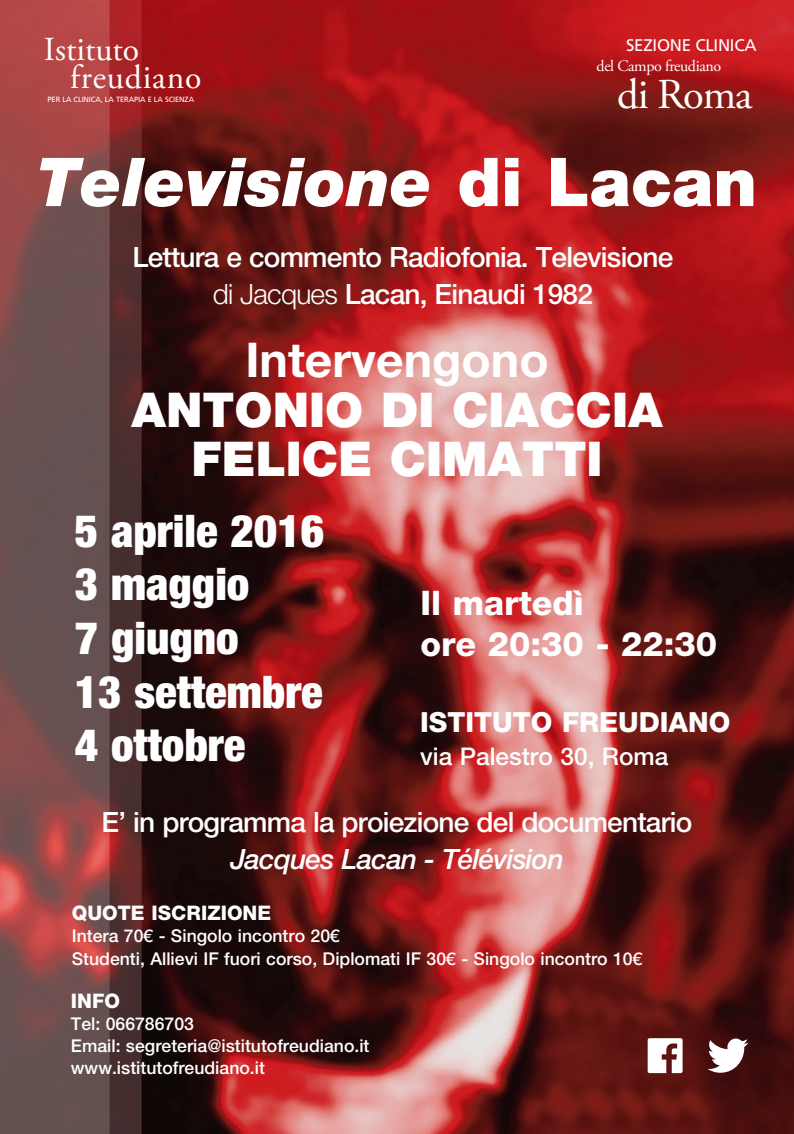
<style>
.page{position:relative;width:794px;height:1134px;background:#fff}
.page>*{position:absolute;margin:0;border:0;box-sizing:border-box;transform-origin:0 0}
.t1{font:italic 900 67.42px "Helvetica Neue LT Std";color:#fff}
.t2{font:900 48px/49.6px "Helvetica Neue LT Std";color:#fff;text-align:center}
.t3{font:700 48px "Helvetica Neue LT Std";color:#fff}
.t4{font:900 condensed 45px/53.6px "Helvetica Neue LT Std";color:#fff}
.t5{font:42.6px "Adobe Garamond Pro";letter-spacing:-.025em;color:#fff}
.t6{font:800 33.85px/40.6px "Helvetica Neue LT Std";color:#fff}
.t7{font:33.58px/27.8px "Adobe Garamond Pro";letter-spacing:.025em;color:#fff}
.t8{font:500 28px/37px "Helvetica Neue LT Std";letter-spacing:-.03em;color:#fff;text-align:center}
.t9{font:italic 500 28px "Helvetica Neue LT Std";letter-spacing:-.03em;color:#fff}
.t10{font:800 27.77px "Helvetica Neue LT Std";color:#fff}
.t11{font:500 24.43px "Helvetica Neue LT Std";color:#fff}
.t12{font:800 20.05px "Helvetica Neue LT Std";color:#fff}
.t13{font:500 17.62px/21.1px "Helvetica Neue LT Std";color:#fff}
.t14{font:16.85px "Frutiger LT Std";letter-spacing:-.015em;color:#fff}
.t15{font:15.97px "Adobe Garamond Pro";letter-spacing:-.025em;color:#fff}
.t16{font:7.55px "Frutiger LT Std";letter-spacing:-.015em;color:#fff}
.s1{font-style:normal}
.s2{font-weight:300}
</style>
<div class="page">
<img style="left:0;top:0;width:794px;height:1134px">
<svg style="left:647px;top:1038px;width:35px;height:35px"></svg>
<svg style="left:707px;top:1038px;width:41px;height:35px"></svg>
<h3 class="t7" style="left:70px;top:38px;width:133px;text-indent:-26px">Istituto freudiano</h3>
<p class="t16" style="left:48px;top:97px;width:148px">PER LA CLINICA, LA TERAPIA E LA SCIENZA</p>
<p class="t14" style="left:626px;top:38px;width:132px">SEZIONE CLINICA</p>
<p class="t15" style="left:596px;top:60px;width:126px">del Campo freudiano</p>
<h3 class="t5" style="left:617px;top:78px;width:137px">di Roma</h3>
<h1 class="t1" style="left:37px;top:158px;width:722px">Televisione <span class="s1">di Lacan</span></h1>
<h3 class="t8" style="left:132px;top:241px;width:542px">Lettura e commento Radiofonia. Televisione <span class="s2">di Jacques</span> Lacan, Einaudi 1982</h3>
<h2 class="t3" style="left:245px;top:343px;width:305px">Intervengono</h2>
<h2 class="t2" style="left:131px;top:389px;width:533px">ANTONIO DI CIACCIA<br>FELICE CIMATTI</h2>
<h3 class="t4" style="left:75px;top:508px;width:251px">5 aprile 2016<br>3 maggio<br>7 giugno<br>13 settembre<br>4 ottobre</h3>
<h3 class="t6" style="left:420px;top:586px;width:298px">Il martedì<br>ore 20:30 - 22:30</h3>
<h3 class="t10" style="left:420px;top:712px;width:312px">ISTITUTO FREUDIANO</h3>
<h3 class="t11" style="left:420px;top:748px;width:250px">via Palestro 30, Roma</h3>
<h3 class="t8" style="left:102px;top:806px;width:592px">E’ in programma la proiezione del documentario</h3>
<h3 class="t9" style="left:230px;top:849px;width:335px">Jacques Lacan - Télévision</h3>
<p class="t12" style="left:72px;top:905px;width:201px">QUOTE ISCRIZIONE</p>
<p class="t13" style="left:72px;top:926px;width:572px;line-height:22.9px">Intera 70€ - Singolo incontro 20€<br>Studenti, Allievi IF fuori corso, Diplomati IF 30€ - Singolo incontro 10€</p>
<p class="t12" style="left:71px;top:994px;width:51px">INFO</p>
<p class="t13" style="left:71px;top:1015px;width:300px">Tel: 066786703<br>Email: segreteria@istitutofreudiano.it</p>
<p class="t13" style="left:71px;top:1059px;width:196px">www.istitutofreudiano.it</p>
</div>
